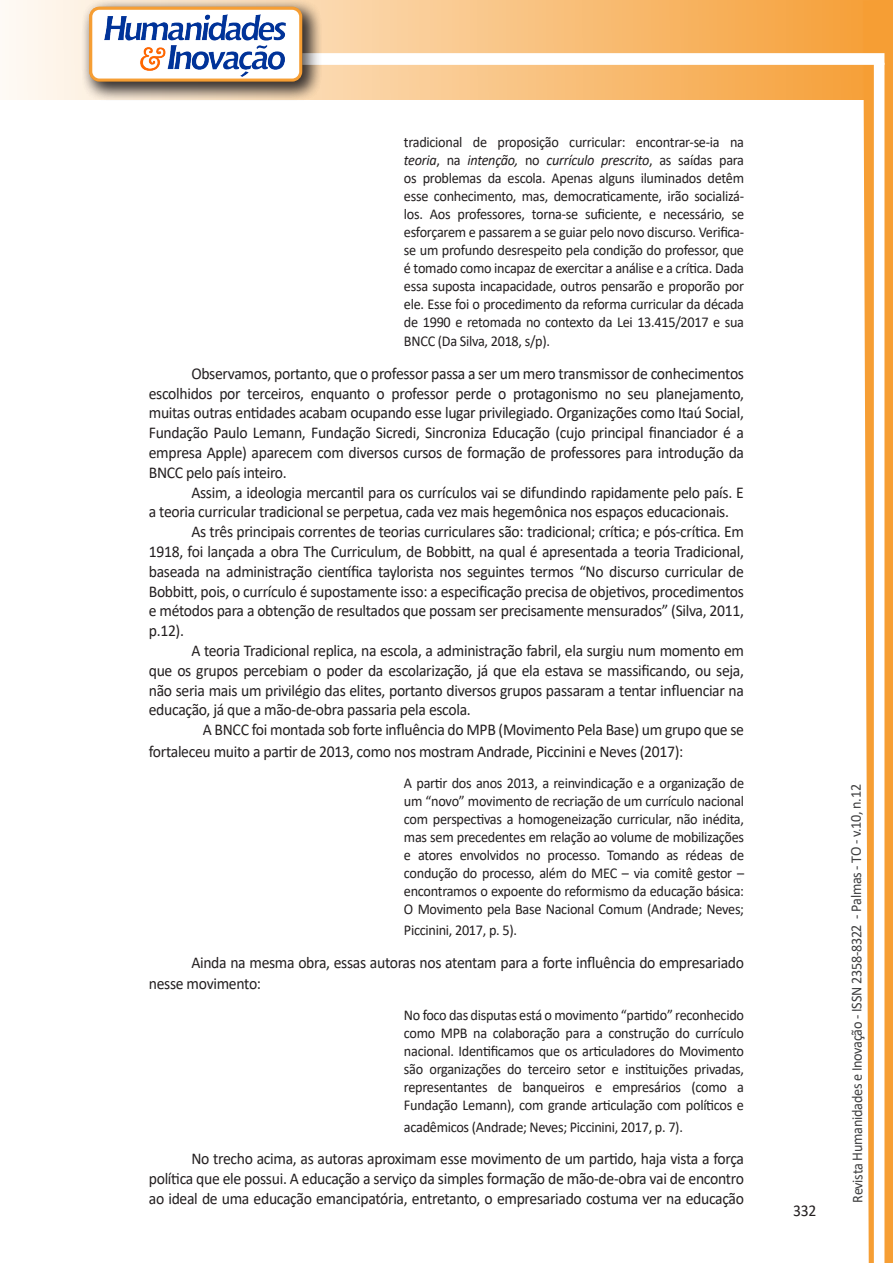
<style>
.page{position:relative;width:893px;height:1263px;background:#fff}
.page>*{position:absolute;margin:0;border:0;box-sizing:border-box;transform-origin:0 0}
.texto{font:16.5px/19.8px "Calibri";letter-spacing:-.02em;color:#231f20;text-align:justify;scale:.95 1}
.citacao{font:15px/18px "Calibri";letter-spacing:-.02em;color:#231f20;text-align:justify;scale:.95 1}
.t1{font:15px "Calibri";letter-spacing:-.025em;color:#3e3e3f;scale:.95 1}
.s1{font-style:italic}
</style>
<div class="page">
<svg style="left:5px;top:0;width:858px;height:100px;background:#f9c484"></svg>
<div style="left:302px;top:53px;width:582px;height:12px;background:#fff;border:2px solid #fff"></div>
<svg style="left:863px;top:0;width:30px;height:1263px"></svg>
<div style="left:81px;top:0;width:241px;height:102px;background:#231f20;opacity:.75"></div>
<div style="left:91px;top:8px;width:210px;height:72px;background:#fff;border-radius:9px"></div>
<img style="left:104px;top:14px;width:181px;height:62px">
<div style="left:89px;top:7px;width:213px;height:75px;border:3px solid #f69e34;border-radius:9px"></div>
<p class="citacao" style="left:404px;top:133px;width:360px">tradicional de proposição curricular: encontrar-se-ia na <span class="s1">teoria</span>, na <span class="s1">intenção,</span> no <span class="s1">currículo prescrito</span>, as saídas para os problemas da escola. Apenas alguns iluminados detêm esse conhecimento, mas, democraticamente, irão socializá&shy;los. Aos professores, torna-se suficiente, e necessário, se esforçarem e passarem a se guiar pelo novo discurso. Verifica&shy;se um profundo desrespeito pela condição do professor, que é tomado como incapaz de exercitar a análise e a crítica. Dada essa suposta incapacidade, outros pensarão e proporão por ele. Esse foi o procedimento da reforma curricular da década de 1990 e retomada no contexto da Lei 13.415/2017 e sua BNCC (Da Silva, 2018, s/p).</p>
<p class="texto" style="left:149px;top:363px;width:628px;text-indent:43px">Observamos, portanto, que o professor passa a ser um mero transmissor de conhecimentos escolhidos por terceiros, enquanto o professor perde o protagonismo no seu planejamento, muitas outras entidades acabam ocupando esse lugar privilegiado. Organizações como Itaú Social, Fundação Paulo Lemann, Fundação Sicredi, Sincroniza Educação (cujo principal financiador é a empresa Apple) aparecem com diversos cursos de formação de professores para introdução da BNCC pelo país inteiro.</p>
<p class="texto" style="left:149px;top:482px;width:628px;text-indent:43px">Assim, a ideologia mercantil para os currículos vai se difundindo rapidamente pelo país. E a teoria curricular tradicional se perpetua, cada vez mais hegemônica nos espaços educacionais.</p>
<p class="texto" style="left:149px;top:521px;width:628px;text-indent:43px">As três principais correntes de teorias curriculares são: tradicional; crítica; e pós-crítica. Em 1918, foi lançada a obra The Curriculum, de Bobbitt, na qual é apresentada a teoria Tradicional, baseada na administração científica taylorista nos seguintes termos “No discurso curricular de Bobbitt, pois, o currículo é supostamente isso: a especificação precisa de objetivos, procedimentos e métodos para a obtenção de resultados que possam ser precisamente mensurados” (Silva, 2011, p.12).</p>
<p class="texto" style="left:149px;top:640px;width:628px;text-indent:43px">A teoria Tradicional replica, na escola, a administração fabril, ela surgiu num momento em que os grupos percebiam o poder da escolarização, já que ela estava se massificando, ou seja, não seria mais um privilégio das elites, portanto diversos grupos passaram a tentar influenciar na educação, já que a mão-de-obra passaria pela escola.</p>
<p class="texto" style="left:149px;top:718px;width:628px;line-height:21.6px;text-indent:54px">A BNCC foi montada sob forte influência do MPB (Movimento Pela Base) um grupo que se fortaleceu muito a partir de 2013, como nos mostram Andrade, Piccinini e Neves (2017):</p>
<p class="citacao" style="left:404px;top:773px;width:360px">A partir dos anos 2013, a reinvindicação e a organização de um “novo” movimento de recriação de um currículo nacional com perspectivas a homogeneização curricular, não inédita, mas sem precedentes em relação ao volume de mobilizações e atores envolvidos no processo. Tomando as rédeas de condução do processo, além do MEC – via comitê gestor – encontramos o expoente do reformismo da educação básica:<br>O Movimento pela Base Nacional Comum (Andrade; Neves;</p>
<p class="citacao" style="left:404px;top:921px;width:121px">Piccinini, 2017, p. 5).</p>
<p class="texto" style="left:149px;top:951px;width:628px;line-height:21.6px;text-indent:43px">Ainda na mesma obra, essas autoras nos atentam para a forte influência do empresariado nesse movimento:</p>
<p class="citacao" style="left:404px;top:1006px;width:360px">No foco das disputas está o movimento “partido” reconhecido como MPB na colaboração para a construção do currículo nacional. Identificamos que os articuladores do Movimento são organizações do terceiro setor e instituições privadas, representantes de banqueiros e empresários (como a Fundação Lemann), com grande articulação com políticos e</p>
<p class="citacao" style="left:404px;top:1117px;width:295px">acadêmicos (Andrade; Neves; Piccinini, 2017, p. 7).</p>
<p class="texto" style="left:149px;top:1148px;width:628px;text-indent:43px">No trecho acima, as autoras aproximam esse movimento de um partido, haja vista a força política que ele possui. A educação a serviço da simples formação de mão-de-obra vai de encontro ao ideal de uma educação emancipatória, entretanto, o empresariado costuma ver na educação</p>
<p class="texto" style="left:793px;top:1200px;width:26px">332</p>
<p class="t1" style="left:846px;top:1203px;width:442px;rotate:-90deg">Revista Humanidades e Inovação - ISSN 2358-8322 - Palmas - TO - v.10, n.12</p>
</div>
